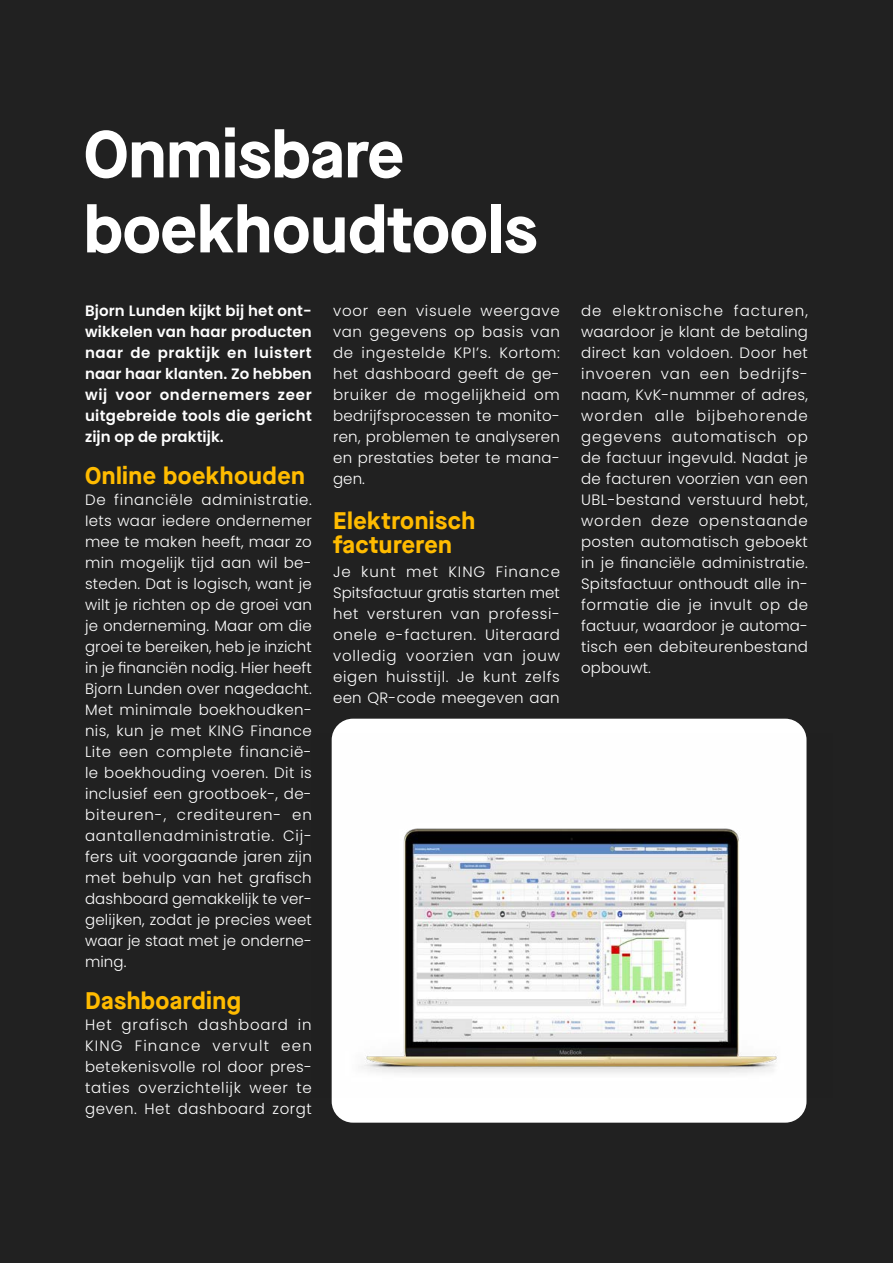
<style>
.page{position:relative;width:893px;height:1263px;background:#212121}
.page>*{position:absolute;margin:0;border:0;box-sizing:border-box;transform-origin:0 0}
.t1{font:700 66px/75px "Maison Neue";color:#fff}
.t2{font:700 24px/24px "Maison Neue";letter-spacing:.02em;color:#fb0}
.t3{font:300 15px/21px "Poppins";letter-spacing:.02em;color:#fff;text-align:justify}
.t4{font:600 15px/21px "Poppins";letter-spacing:.02em;color:#fff;text-align:justify}
</style>
<div class="page">
<div style="left:332px;top:719px;width:474px;height:404px;background:#fff;border-radius:21px"></div>
<img style="left:331px;top:733px;width:476px;height:364px">
<h1 class="t1" style="left:84px;top:115px;width:455px">Onmisbare boekhoudtools</h1>
<p class="t4" style="left:85px;top:300px;width:228px">Bjorn Lunden kijkt bij het ont&shy;wikkelen van haar producten naar de praktijk en luistert naar haar klanten. Zo hebben wij voor ondernemers zeer uitgebreide tools die gericht zijn op de praktijk.</p>
<h2 class="t2" style="left:85px;top:462px;width:221px">Online boekhouden</h2>
<p class="t3" style="left:85px;top:489px;width:228px">De financiële administratie.<br>Iets waar iedere ondernemer mee te maken heeft, maar zo min mogelijk tijd aan wil be&shy;steden. Dat is logisch, want je wilt je richten op de groei van je onderneming. Maar om die groei te bereiken, heb je inzicht in je financiën nodig. Hier heeft Bjorn Lunden over nagedacht.<br>Met minimale boekhoudken&shy;nis, kun je met KING Finance Lite een complete financië&shy;le boekhouding voeren. Dit is inclusief een grootboek-, de&shy;biteuren-, crediteuren- en aantallenadministratie. Cij&shy;fers uit voorgaande jaren zijn met behulp van het grafisch dashboard gemakkelijk te ver&shy;gelijken, zodat je precies weet waar je staat met je onderne&shy;ming.</p>
<h2 class="t2" style="left:85px;top:987px;width:157px">Dashboarding</h2>
<p class="t3" style="left:85px;top:1014px;width:228px">Het grafisch dashboard in KING Finance vervult een betekenisvolle rol door pres&shy;taties overzichtelijk weer te geven. Het dashboard zorgt</p>
<p class="t3" style="left:333px;top:300px;width:228px">voor een visuele weergave van gegevens op basis van de ingestelde KPI’s. Kortom: het dashboard geeft de ge&shy;bruiker de mogelijkheid om bedrijfsprocessen te monito&shy;ren, problemen te analyseren en prestaties beter te mana&shy;gen.</p>
<h2 class="t2" style="left:333px;top:507px;width:144px">Elektronisch factureren</h2>
<p class="t3" style="left:333px;top:561px;width:228px">Je kunt met KING Finance Spitsfactuur gratis starten met het versturen van professi&shy;onele e-facturen. Uiteraard volledig voorzien van jouw eigen huisstijl. Je kunt zelfs een QR-code meegeven aan</p>
<p class="t3" style="left:581px;top:300px;width:228px">de elektronische facturen, waardoor je klant de betaling direct kan voldoen. Door het invoeren van een bedrijfs&shy;naam, KvK-nummer of adres, worden alle bijbehorende gegevens automatisch op de factuur ingevuld. Nadat je de facturen voorzien van een UBL-bestand verstuurd hebt, worden deze openstaande posten automatisch geboekt in je financiële administratie.<br>Spitsfactuur onthoudt alle in&shy;formatie die je invult op de factuur, waardoor je automa&shy;tisch een debiteurenbestand opbouwt.</p>
</div>
